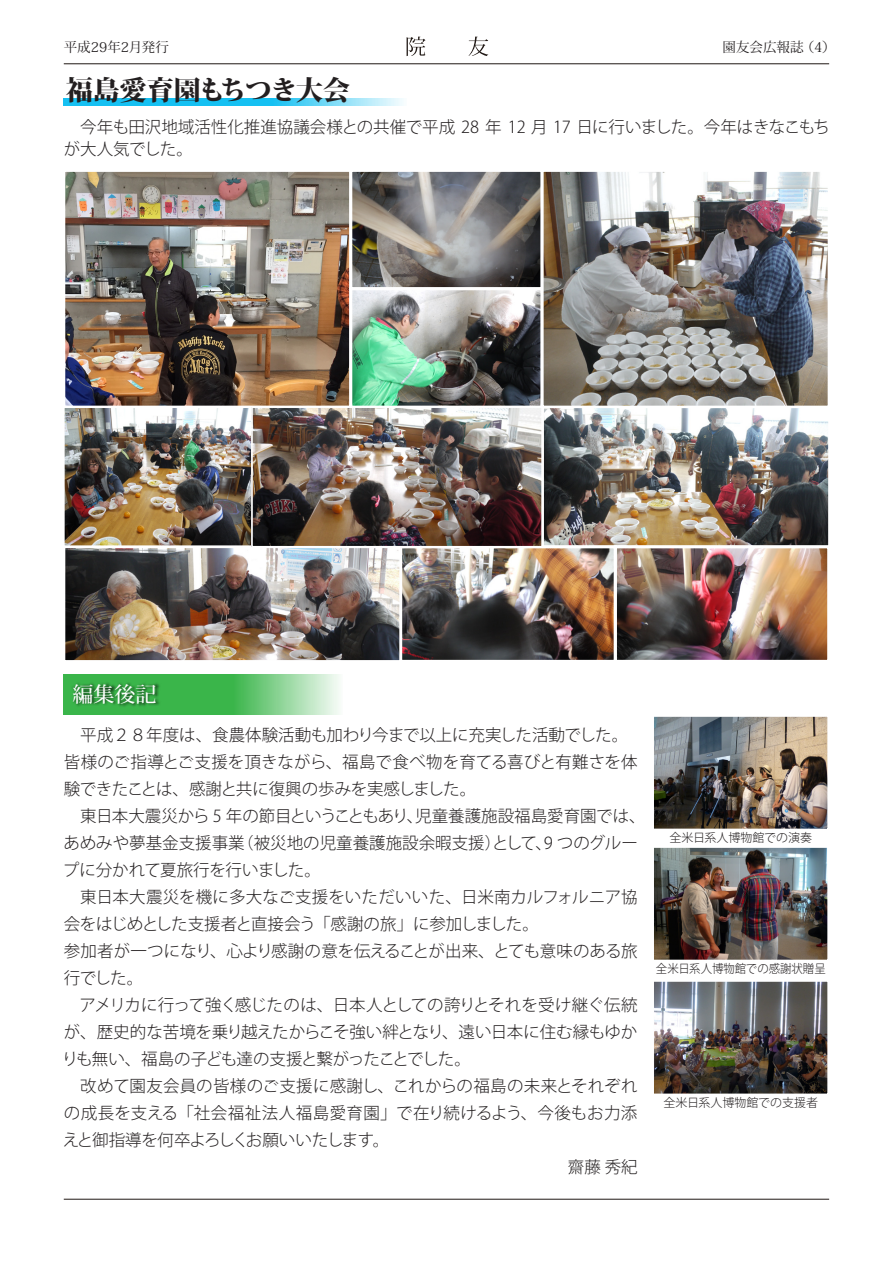
<style>
.page{position:relative;width:893px;height:1263px;background:#fff}
.page>*{position:absolute;margin:0;border:0;box-sizing:border-box;transform-origin:0 0}
.t1{font:800 27px "Koz Min Pro";letter-spacing:-.025em;color:#231f20}
.t2{font:500 21px "Koz Min Pro";color:#fff}
.t3{font:300 16.5px/22.5px "Koz Go Pro";color:#231f20}
.t4{font:300 16.5px "Koz Go Pro";letter-spacing:-.02em;color:#231f20}
.t5{font:300 16.5px "Koz Go Pro";letter-spacing:.02em;color:#231f20}
.t6{font:300 16.5px "Koz Go Pro";letter-spacing:.03em;color:#231f20}
.t7{font:300 16.5px "Koz Go Pro";letter-spacing:-.03em;color:#231f20}
.t8{font:300 16.5px "Koz Go Pro";letter-spacing:-.025em;color:#231f20}
.t9{font:300 16.5px "Koz Go Pro";letter-spacing:-.05em;color:#231f20}
.t10{font:300 16.5px "Koz Go Pro";letter-spacing:-.04em;color:#231f20}
.t11{font:13.5px "Koz Min Pro";color:#231f20}
.t12{font:300 12px "Koz Go Pro";color:#231f20}
.t13{font:300 12px "Koz Go Pro";color:#231f20;scale:.95 1}
</style>
<div class="page">
<svg style="left:64px;top:674px;width:275px;height:41px;background:#5ac167"></svg>
<svg style="left:64px;top:98px;width:339px;height:7px;background:#40cbf4"></svg>
<img style="left:70px;top:681px;width:269px;height:34px">
<img style="left:66px;top:173px;width:761px;height:486px">
<div style="left:62px;top:169px;width:290px;height:240px;border:3px solid #fff"></div>
<div style="left:63px;top:406px;width:190px;height:142px;border:2px solid #fff"></div>
<div style="left:349px;top:169px;width:195px;height:121px;border:3px solid #fff"></div>
<div style="left:349px;top:287px;width:195px;height:122px;border:3px solid #fff"></div>
<div style="left:541px;top:169px;width:290px;height:240px;border:3px solid #fff"></div>
<div style="left:542px;top:406px;width:288px;height:142px;border:2px solid #fff"></div>
<div style="left:614px;top:545px;width:216px;height:118px;border:3px solid #fff"></div>
<div style="left:399px;top:545px;width:218px;height:118px;border:3px solid #fff"></div>
<div style="left:63px;top:545px;width:339px;height:118px;border:3px solid #fff"></div>
<div style="left:251px;top:406px;width:292px;height:142px;border:2px solid #fff"></div>
<img style="left:655px;top:718px;width:171px;height:109px">
<div style="left:651px;top:714px;width:179px;height:117px;border:3px solid #fff"></div>
<img style="left:655px;top:849px;width:171px;height:109px">
<div style="left:651px;top:845px;width:179px;height:117px;border:3px solid #fff"></div>
<img style="left:655px;top:983px;width:171px;height:109px">
<div style="left:651px;top:979px;width:179px;height:117px;border:3px solid #fff"></div>
<div style="left:653px;top:830px;width:176px;height:14px;background:#fff"></div>
<div style="left:653px;top:1095px;width:176px;height:14px;background:#fff"></div>
<hr style="left:64px;top:63px;width:765px;height:1px;background:#201814">
<svg style="left:407px;top:37px;width:18px;height:19px"></svg>
<svg style="left:469px;top:37px;width:19px;height:19px"></svg>
<hr style="left:64px;top:1199px;width:765px;height:1px;background:#201814">
<p class="t11" style="left:64px;top:38px;width:107px">平成29年2月発行</p>
<p class="t11" style="left:723px;top:38px;width:115px">園友会広報誌 （4）</p>
<h1 class="t1" style="left:66px;top:70px;width:286px">福島愛育園もちつき大会</h1>
<p class="t3" style="left:64px;top:115px;width:767px">　今年も田沢地域活性化推進協議会様との共催で平成 28 年 12 月 17 日に行いました。今年はきなこもちが大人気でした。</p>
<p class="t2" style="left:73px;top:679px;width:86px">編集後記</p>
<p class="t3" style="left:64px;top:724px;width:566px">　平成２８年度は、食農体験活動も加わり今まで以上に充実した活動でした。</p>
<p class="t3" style="left:64px;top:751px;width:575px">皆様のご指導とご支援を頂きながら、福島で食べ物を育てる喜びと有難さを体</p>
<p class="t8" style="left:64px;top:778px;width:414px">験できたことは、感謝と共に復興の歩みを実感しました。</p>
<p class="t3" style="left:64px;top:805px;width:583px">　東日本大震災から 5 年の節目ということもあり、児童養護施設福島愛育園では、</p>
<p class="t3" style="left:63px;top:832px;width:576px">あめみや夢基金支援事業（被災地の児童養護施設余暇支援）として、9 つのグルー</p>
<p class="t3" style="left:63px;top:859px;width:260px">プに分かれて夏旅行を行いました。</p>
<p class="t3" style="left:64px;top:886px;width:575px">　東日本大震災を機に多大なご支援をいただいいた、日米南カルフォルニア協</p>
<p class="t7" style="left:64px;top:913px;width:477px">会をはじめとした支援者と直接会う「感謝の旅」に参加しました。</p>
<p class="t3" style="left:64px;top:940px;width:575px">参加者が一つになり、心より感謝の意を伝えることが出来、とても意味のある旅</p>
<p class="t3" style="left:64px;top:967px;width:81px">行でした。</p>
<p class="t3" style="left:64px;top:994px;width:575px">　アメリカに行って強く感じたのは、日本人としての誇りとそれを受け継ぐ伝統</p>
<p class="t4" style="left:64px;top:1021px;width:575px">が、歴史的な苦境を乗り越えたからこそ強い絆となり、遠い日本に住む縁もゆか</p>
<p class="t9" style="left:62px;top:1048px;width:410px">りも無い、福島の子ども達の支援と繋がったことでした。</p>
<p class="t5" style="left:64px;top:1075px;width:575px">　改めて園友会員の皆様のご支援に感謝し、これからの福島の未来とそれぞれ</p>
<p class="t6" style="left:64px;top:1102px;width:575px">の成長を支える「社会福祉法人福島愛育園」で在り続けるよう、今後もお力添</p>
<p class="t10" style="left:63px;top:1129px;width:328px">えと御指導を何卒よろしくお願いいたします。</p>
<p class="t3" style="left:568px;top:1156px;width:71px">齋藤 秀紀</p>
<p class="t12" style="left:669px;top:829px;width:144px">全米日系人博物館での演奏</p>
<p class="t13" style="left:656px;top:961px;width:180px">全米日系人博物館での感謝状贈呈</p>
<p class="t12" style="left:663px;top:1095px;width:156px">全米日系人博物館での支援者</p>
</div>
